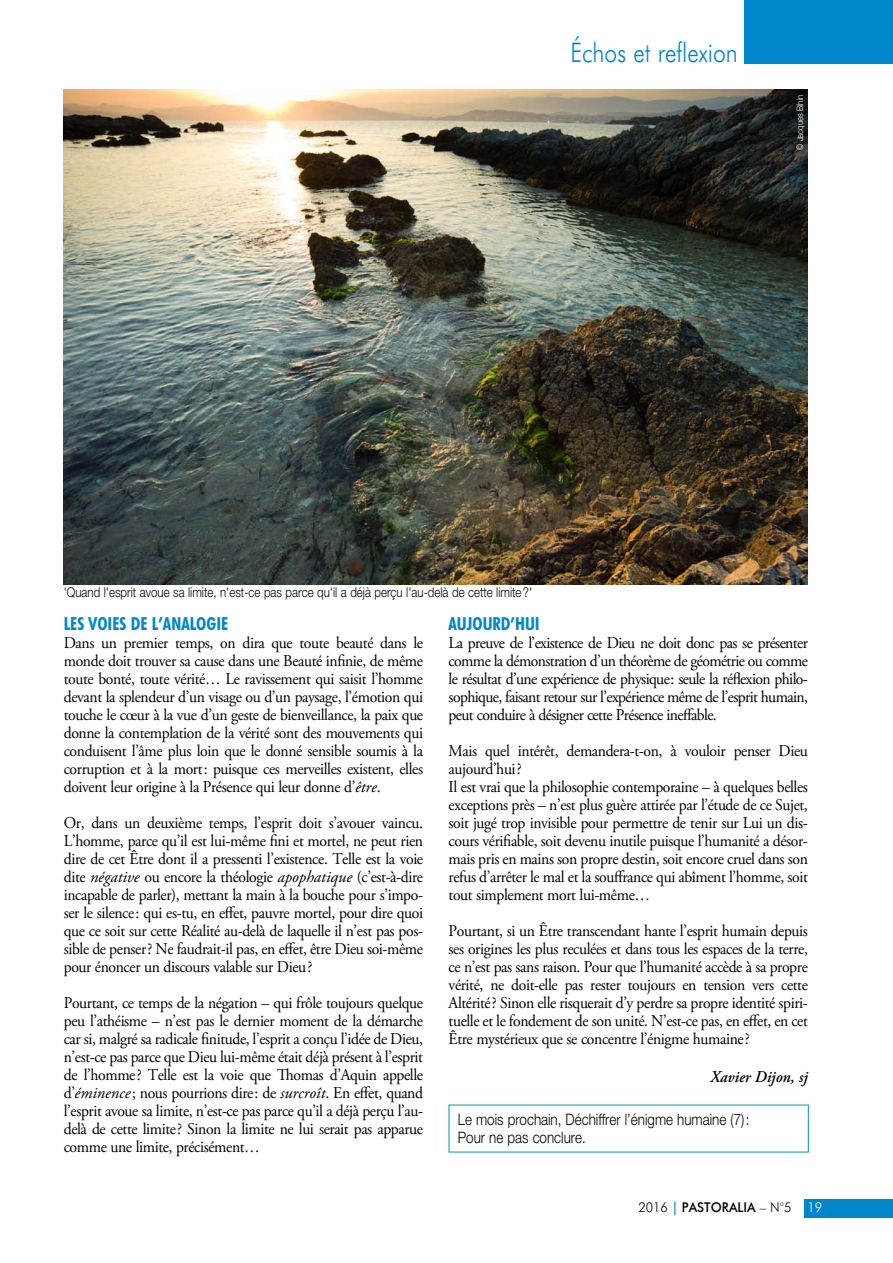
<style>
.page{position:relative;width:893px;height:1263px;background:#fff}
.page>*{position:absolute;margin:0;border:0;box-sizing:border-box;transform-origin:0 0}
.t1{font:300 27px "Futura BT";color:#0086cb;scale:.85 1}
.t2{font:700 condensed 18px "Futura BT";color:#0086cb}
.t3{font:16.5px/18px "Adobe Garamond Pro";letter-spacing:-.025em;color:#000;text-align:justify;scale:.95 1}
.t4{font:italic 600 16.5px "Adobe Garamond Pro";color:#000;scale:.95 1}
.t5{font:300 15.75px/18px "Helvetica Neue LT Std";color:#000;scale:.85 1}
.t6{font:300 13.5px "Helvetica Neue LT Std";color:#000;scale:.85 1}
.t7{font:500 13.5px "Futura BT";color:#000;scale:.95 1}
.t8{font:300 9px "Helvetica Neue LT Std";color:#fff;scale:.85 1}
.s1{font-style:italic}
.s2{font-weight:300}
.s3{color:#0086cb}
.s4{font-weight:300;color:#fff}
</style>
<div class="page">
<div style="left:744px;top:0;width:149px;height:64px;background:#0086cb"></div>
<div style="left:804px;top:1199px;width:89px;height:18px;background:#0086cb"></div>
<img style="left:64px;top:89px;width:744px;height:495px">
<p class="t1" style="left:570px;top:36px;width:199px">Échos et reflexion</p>
<p class="t8" style="left:794px;top:150px;width:66px;rotate:-90deg">© Jacques Bihin</p>
<p class="t6" style="left:64px;top:584px;width:553px">'Quand l'esprit avoue sa limite, n'est-ce pas parce qu'il a déjà perçu l'au-delà de cette limite?'</p>
<p class="t2" style="left:64px;top:613px;width:166px">LES VOIES DE L’ANALOGIE</p>
<p class="t3" style="left:64px;top:634px;width:380px">Dans un premier temps, on dira que toute beauté dans le monde doit trouver sa cause dans une Beauté infinie, de même toute bonté, toute vérité… Le ravissement qui saisit l’homme devant la splendeur d’un visage ou d’un paysage, l’émotion qui touche le cœur à la vue d’un geste de bienveillance, la paix que donne la contemplation de la vérité sont des mouvements qui conduisent l’âme plus loin que le donné sensible soumis à la corruption et à la mort: puisque ces merveilles existent, elles doivent leur origine à la Présence qui leur donne d’<span class="s1">être</span>.</p>
<p class="t3" style="left:64px;top:814px;width:380px">Or, dans un deuxième temps, l’esprit doit s’avouer vaincu.<br>L’homme, parce qu’il est lui-même fini et mortel, ne peut rien dire de cet Être dont il a pressenti l’existence. Telle est la voie dite <span class="s1">négative</span> ou encore la théologie <span class="s1">apophatique</span> (c’est-à-dire incapable de parler), mettant la main à la bouche pour s’impo&shy;ser le silence: qui es-tu, en effet, pauvre mortel, pour dire quoi que ce soit sur cette Réalité au-delà de laquelle il n’est pas pos&shy;sible de penser? Ne faudrait-il pas, en effet, être Dieu soi-même pour énoncer un discours valable sur Dieu?</p>
<p class="t3" style="left:64px;top:994px;width:380px">Pourtant, ce temps de la négation – qui frôle toujours quelque peu l’athéisme – n’est pas le dernier moment de la démarche car si, malgré sa radicale finitude, l’esprit a conçu l’idée de Dieu, n’est-ce pas parce que Dieu lui-même était déjà présent à l’esprit de l’homme? Telle est la voie que Thomas d’Aquin appelle d’<span class="s1">éminence</span>; nous pourrions dire: de <span class="s1">surcroît</span>. En effet, quand l’esprit avoue sa limite, n’est-ce pas parce qu’il a déjà perçu l’au&shy;delà de cette limite? Sinon la limite ne lui serait pas apparue comme une limite, précisément…</p>
<p class="t2" style="left:449px;top:613px;width:93px">AUJOURD’HUI</p>
<p class="t3" style="left:449px;top:634px;width:380px">La preuve de l’existence de Dieu ne doit donc pas se présenter comme la démonstration d’un théorème de géométrie ou comme le résultat d’une expérience de physique: seule la réflexion philo&shy;sophique, faisant retour sur l’expérience même de l’esprit humain, peut conduire à désigner cette Présence ineffable.</p>
<p class="t3" style="left:449px;top:742px;width:380px;text-align:left">Mais quel intérêt, demandera-t-on, à vouloir penser Dieu aujourd’hui?<br>Il est vrai que la philosophie contemporaine – à quelques belles exceptions près – n’est plus guère attirée par l’étude de ce Sujet, soit jugé trop invisible pour permettre de tenir sur Lui un dis&shy;cours vérifiable, soit devenu inutile puisque l’humanité a désor&shy;mais pris en mains son propre destin, soit encore cruel dans son refus d’arrêter le mal et la souffrance qui abîment l’homme, soit tout simplement mort lui-même…</p>
<p class="t3" style="left:449px;top:922px;width:380px">Pourtant, si un Être transcendant hante l’esprit humain depuis ses origines les plus reculées et dans tous les espaces de la terre, ce n’est pas sans raison. Pour que l’humanité accède à sa propre vérité, ne doit-elle pas rester toujours en tension vers cette Altérité? Sinon elle risquerait d’y perdre sa propre identité spiri&shy;tuelle et le fondement de son unité. N’est-ce pas, en effet, en cet Être mystérieux que se concentre l’énigme humaine?</p>
<p class="t4" style="left:710px;top:1067px;width:104px">Xavier Dijon, sj</p>
<p class="t5" style="left:458px;top:1110px;width:345px">Le mois prochain, Déchiffrer l’énigme humaine (7):<br>Pour ne pas conclure.</p>
<p class="t7" style="left:638px;top:1199px;width:195px"><span class="s2">2016</span> <span class="s3">|</span> PASTORALIA <span class="s2">– N°5</span> <span class="s4">19</span></p>
</div>
